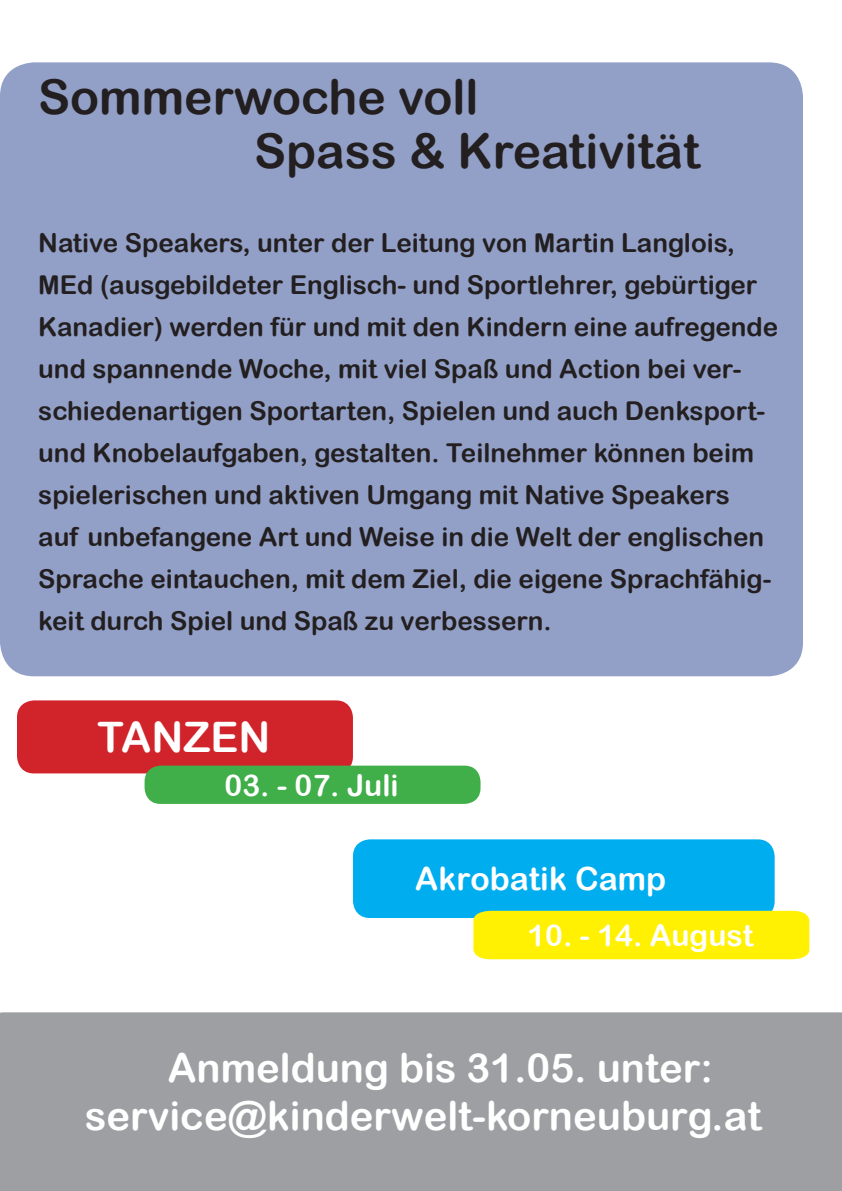
<style>
.page{position:relative;width:842px;height:1191px;background:#fff}
.page>*{position:absolute;margin:0;border:0;box-sizing:border-box;transform-origin:0 0}
.t1{font:48px "Arial Rounded MT Bold";color:#231f20}
.t2{font:42px "Arial Rounded MT Bold";color:#fff}
.t3{font:40px/48px "Arial Rounded MT Bold";color:#fff}
.t4{font:32px "Arial Rounded MT Bold";color:#fff}
.t5{font:30px "Arial Rounded MT Bold";color:#fff}
.t6{font:26px/42px "Arial Rounded MT Bold";color:#231f20}
</style>
<div class="page">
<div style="left:0;top:1012px;width:842px;height:179px;background:#9d9fa2"></div>
<div style="left:17px;top:700px;width:336px;height:73px;background:#d1232a;border-radius:17px"></div>
<div style="left:145px;top:765px;width:335px;height:39px;background:#40ae49;border-radius:16px"></div>
<div style="left:353px;top:839px;width:422px;height:79px;background:#00aeef;border-radius:17px"></div>
<div style="left:473px;top:910px;width:336px;height:49px;background:#fff101"></div>
<div style="left:0;top:62px;width:803px;height:614px;background:#929fc6;border-radius:34px"></div>
<p class="t1" style="left:38px;top:68px;width:442px">Sommerwoche voll</p>
<p class="t1" style="left:254px;top:122px;width:447px">Spass &amp; Kreativität</p>
<p class="t6" style="left:38px;top:221px;width:741px">Native Speakers, unter der Leitung von Martin Langlois, MEd (ausgebildeter Englisch- und Sportlehrer, gebürtiger Kanadier) werden für und mit den Kindern eine aufregende und spannende Woche, mit viel Spaß und Action bei ver&shy;schiedenartigen Sportarten, Spielen und auch Denksport&shy;und Knobelaufgaben, gestalten. Teilnehmer können beim spielerischen und aktiven Umgang mit Native Speakers<br>auf unbefangene Art und Weise in die Welt der englischen Sprache eintauchen, mit dem Ziel, die eigene Sprachfähig&shy;keit durch Spiel und Spaß zu verbessern.</p>
<p class="t2" style="left:98px;top:712px;width:174px">TANZEN</p>
<p class="t5" style="left:224px;top:767px;width:176px">03. - 07. Juli</p>
<p class="t4" style="left:415px;top:860px;width:253px">Akrobatik Camp</p>
<p class="t5" style="left:527px;top:917px;width:227px">10. - 14. August</p>
<p class="t3" style="left:85px;top:1043px;width:678px;text-indent:83px">Anmeldung bis 31.05. unter: service@kinderwelt-korneuburg.at</p>
</div>
